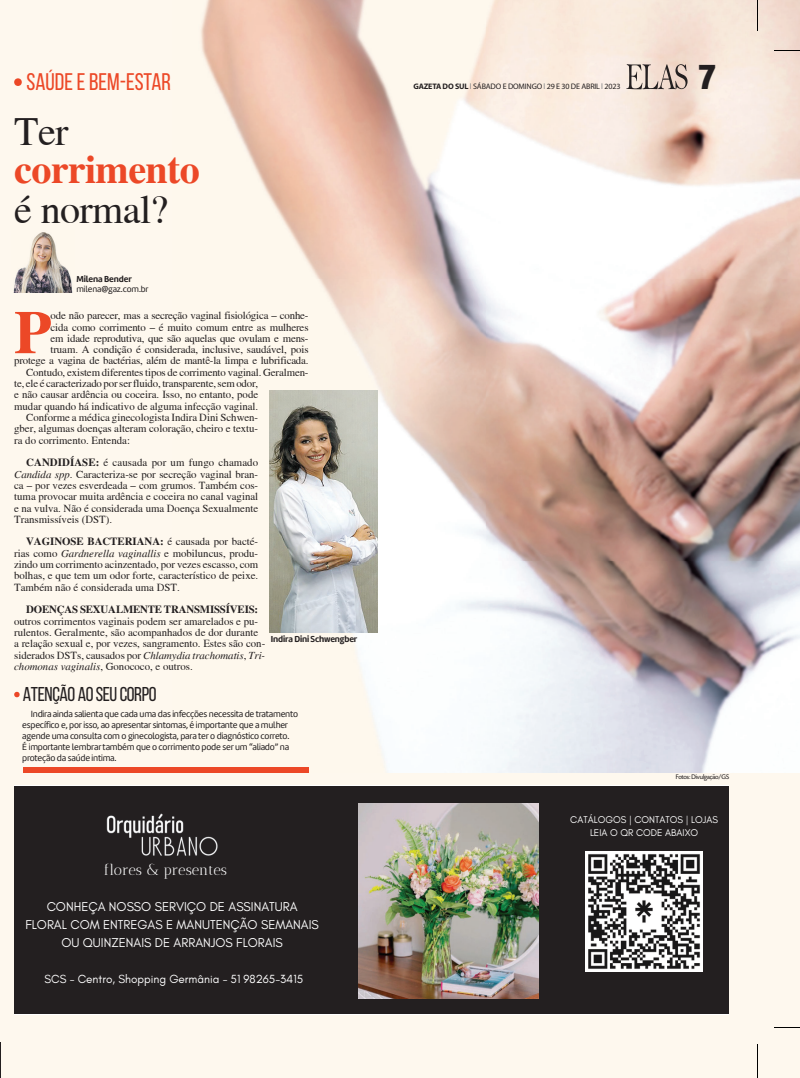
<style>
.page{position:relative;width:800px;height:1078px;background:#fff}
.page>*{position:absolute;margin:0;border:0;box-sizing:border-box;transform-origin:0 0}
.t1{font:700 60.9px "Tribune";color:#ec4827}
.t2{font:40px/39px "Tribune";letter-spacing:-.015em;color:#231f20}
.t3{font:900 36px "Amelia";color:#231f20}
.t4{font:24px "Bebas Neue";color:#ec4827}
.t5{font:20px "Bebas Neue";letter-spacing:-.02em;color:#231f20}
.t6{font:15px "Antic Didone";color:#fff}
.t7{font:13.1px/18px "Glacial Indifference";color:#fff;text-align:center}
.t8{font:12px "Glacial Indifference";color:#fff}
.t9{font:10.8px/11.3px "Tribune";color:#231f20;text-align:justify}
.t10{font:10px/13.5px "Glacial Indifference";color:#fff;text-align:center}
.t11{font:9.3px/11px "Amelia";letter-spacing:-.025em;color:#231f20}
.t12{font:9px/10px "Amelia";letter-spacing:-.01em;color:#231f20}
.t13{font:700 9px "Amelia";letter-spacing:-.015em;color:#231f20}
.t14{font:8px "Myriad";letter-spacing:-.02em;color:#231f20}
.t15{font:7px "Today SHOP";letter-spacing:-.01em;color:#231f20}
.s1{font-weight:700;color:#ec4827}
.s2{font-weight:700}
.s3{font-style:italic}
.s4{color:#808285}
</style>
<div class="page">
<div style="left:0;top:0;width:799px;height:1077px;background:#fef8ee"></div>
<img style="left:201px;top:0;width:598px;height:772px">
<svg style="left:626px;top:64px;width:61px;height:25px;background:#bdada4"></svg>
<div style="left:23px;top:767px;width:285px;height:5px;background:#ec4827"></div>
<svg style="left:14px;top:691px;width:6px;height:6px"></svg>
<hr style="left:757px;top:1044px;width:1px;height:33px;background:#000">
<hr style="left:757px;top:0;width:1px;height:31px;background:#000">
<svg style="left:774px;top:1027px;width:25px;height:1px"></svg>
<svg style="left:774px;top:50px;width:25px;height:1px"></svg>
<hr style="left:0;top:1042px;width:1px;height:35px;background:#231f20">
<div style="left:14px;top:78px;width:8px;height:8px;background:#ec4827;border-radius:50%"></div>
<img style="left:13px;top:232px;width:60px;height:61px">
<div style="left:14px;top:786px;width:715px;height:227px;background:#231f20"></div>
<img style="left:106px;top:813px;width:112px;height:43px">
<div style="left:585px;top:850px;width:117px;height:121px;background:#fff"></div>
<img style="left:588px;top:854px;width:111px;height:115px">
<img style="left:358px;top:803px;width:180px;height:195px">
<img style="left:269px;top:390px;width:109px;height:242px">
<p class="t4" style="left:26px;top:67px;width:146px">SAÚDE E BEM-ESTAR</p>
<p class="t2" style="left:14px;top:111px;width:187px">Ter <span class="s1">corrimento </span>é normal?</p>
<p class="t12" style="left:76px;top:274px;width:74px"><span class="s2">Milena Bender </span>milena@gaz.com.br</p>
<p class="t1" style="left:14px;top:295px;width:39px">P</p>
<p class="t9" style="left:50px;top:309px;width:259px">ode não parecer, mas a secreção vaginal fisiológica – conhe-</p>
<p class="t9" style="left:50px;top:321px;width:259px">cida como corrimento – é muito comum entre as mulheres</p>
<p class="t9" style="left:50px;top:332px;width:259px">em idade reprodutiva, que são aquelas que ovulam e mens-</p>
<p class="t9" style="left:50px;top:343px;width:259px">truam. A condição é considerada, inclusive, saudável, pois</p>
<p class="t9" style="left:14px;top:355px;width:296px">protege a vagina de bactérias, além de mantê-la limpa e lubrificada.</p>
<p class="t9" style="left:26px;top:366px;width:284px">Contudo, existem diferentes tipos de corrimento vaginal. Geralmen-</p>
<p class="t9" style="left:14px;top:377px;width:245px">te, ele é caracterizado por ser fluido, transparente, sem odor,</p>
<p class="t9" style="left:14px;top:389px;width:245px">e não causar ardência ou coceira. Isso, no entanto, pode</p>
<p class="t9" style="left:14px;top:400px;width:245px">mudar quando há indicativo de alguma infecção vaginal.</p>
<p class="t9" style="left:26px;top:411px;width:233px">Conforme a médica ginecologista Indira Dini Schwen-</p>
<p class="t9" style="left:14px;top:422px;width:245px">gber, algumas doenças alteram coloração, cheiro e textu-</p>
<p class="t9" style="left:14px;top:434px;width:117px">ra do corrimento. Entenda:</p>
<p class="t9" style="left:14px;top:456px;width:245px;text-indent:12px"><span class="s2">CANDIDÍASE:</span> é causada por um fungo chamado <span class="s3">Candida spp</span>. Caracteriza-se por secreção vaginal bran&shy;ca – por vezes esverdeada – com grumos. Também cos&shy;tuma provocar muita ardência e coceira no canal vaginal e na vulva. Não é considerada uma Doença Sexualmente Transmissíveis (DST).</p>
<p class="t9" style="left:14px;top:535px;width:245px;text-indent:12px"><span class="s2">VAGINOSE BACTERIANA:</span> é causada por bacté&shy;rias como <span class="s3">Gardnerella vaginallis</span> e mobiluncus, produ&shy;zindo um corrimento acinzentado, por vezes escasso, com bolhas, e que tem um odor forte, característico de peixe.<br>Também não é considerada uma DST.</p>
<p class="t9" style="left:14px;top:603px;width:252px;text-align:left;text-indent:12px"><span class="s2">DOENÇAS SEXUALMENTE TRANSMISSÍVEIS: </span>outros corrimentos vaginais podem ser amarelados e pu&shy;rulentos. Geralmente, são acompanhados de dor durante a relação sexual e, por vezes, sangramento. Estes são con&shy;siderados DSTs, causados por <span class="s3">Chlamydia trachomatis</span>, <span class="s3">Tri&shy;chomonas vaginalis</span>, Gonococo, e outros.</p>
<p class="t13" style="left:271px;top:635px;width:88px">Indira Dini Schwengber</p>
<p class="t5" style="left:23px;top:682px;width:135px">ATENÇÃO AO SEU CORPO</p>
<p class="t11" style="left:22px;top:708px;width:277px;text-indent:9px">Indira ainda salienta que cada uma das infecções necessita de tratamento específico e, por isso, ao apresentar sintomas, é importante que a mulher agende uma consulta com o ginecologista, para ter o diagnóstico correto.<br>É importante lembrar também que o corrimento pode ser um “aliado” na proteção da saúde intima.</p>
<p class="t6" style="left:104px;top:860px;width:124px">flores &amp; presentes</p>
<p class="t7" style="left:25px;top:897px;width:295px">CONHEÇA NOSSO SERVIÇO DE ASSINATURA<br>FLORAL COM ENTREGAS E MANUTENÇÃO SEMANAIS<br>OU QUINZENAIS DE ARRANJOS FLORAIS</p>
<p class="t8" style="left:45px;top:971px;width:260px">SCS - Centro, Shopping Germânia - 51 98265-3415</p>
<p class="t14" style="left:413px;top:83px;width:208px"><span class="s2">GAZETA DO SUL</span> <span class="s4">l</span> SÁBADO E DOMINGO <span class="s4">l</span> 29 E 30 DE ABRIL <span class="s4">l</span> 2023</p>
<p class="t3" style="left:698px;top:64px;width:19px">7</p>
<p class="t15" style="left:675px;top:773px;width:55px">Fotos: Divulgação/GS</p>
<p class="t10" style="left:570px;top:812px;width:149px">CATÁLOGOS | CONTATOS | LOJAS<br>LEIA O QR CODE ABAIXO</p>
</div>
